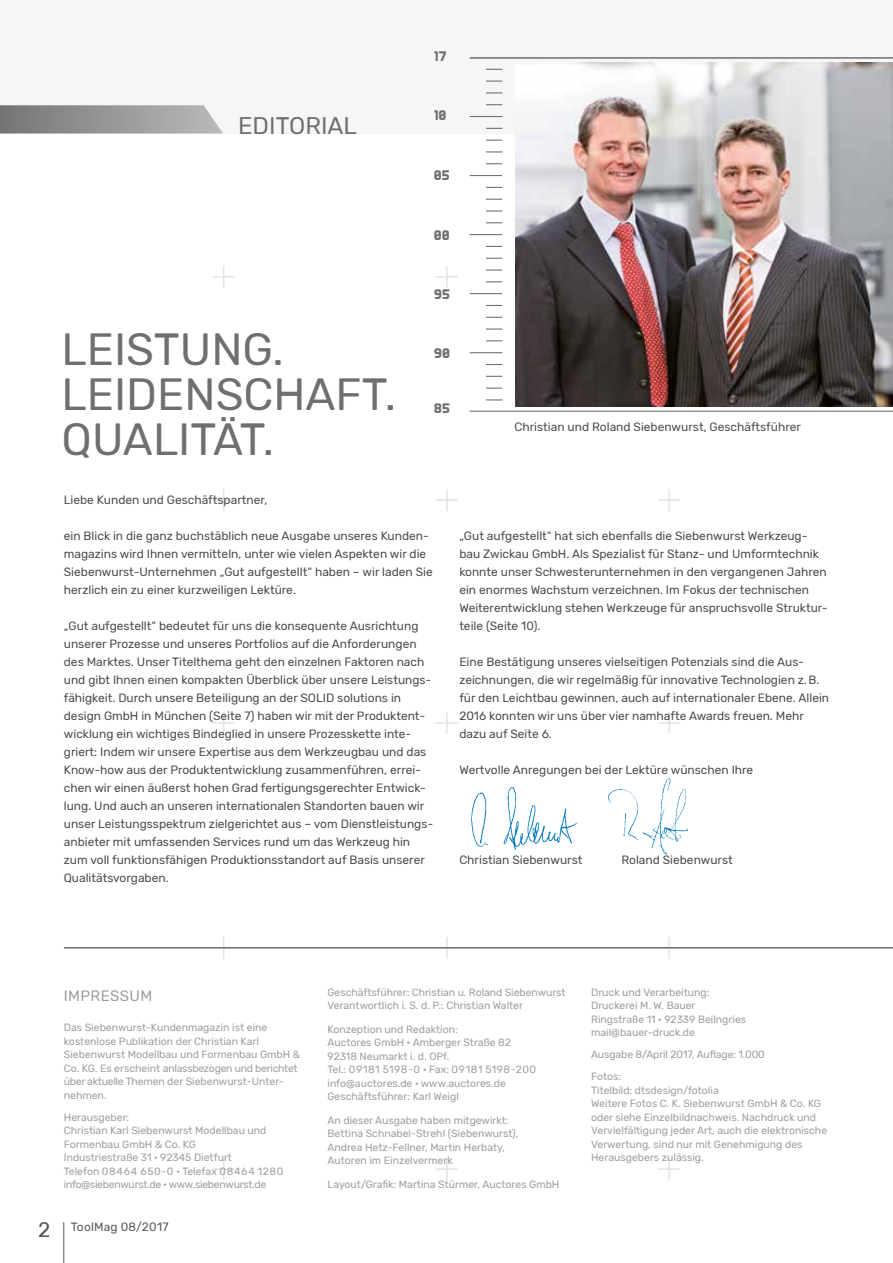
<style>
.page{position:relative;width:893px;height:1263px;background:#fff}
.page>*{position:absolute;margin:0;border:0;box-sizing:border-box;transform-origin:0 0}
.t1{font:45px "Rubik";color:#706f6f}
.t2{font:24px "Rubik";color:#706f6f}
.t3{font:21px "Rubik";color:#575756}
.t4{font:15px "Rubik";color:#9d9d9c}
.t5{font:700 14.1px "Aero Matics Display";color:#706f6f}
.t6{font:12px/18px "Rubik";color:#4a4a49}
.t7{font:12px "Rubik";letter-spacing:.015em;color:#575756}
.t8{font:10.5px/13.5px "Rubik";color:#9d9d9c}
</style>
<div class="page">
<svg style="left:223px;top:489px;width:1px;height:22px"></svg>
<hr style="left:213px;top:499px;width:22px;height:2px;background:#e3e3e2">
<svg style="left:223px;top:266px;width:1px;height:22px"></svg>
<hr style="left:213px;top:276px;width:22px;height:2px;background:#e3e3e2">
<hr style="left:446px;top:489px;width:2px;height:22px;background:#e3e3e2">
<hr style="left:436px;top:499px;width:22px;height:2px;background:#e3e3e2">
<hr style="left:446px;top:266px;width:2px;height:22px;background:#e3e3e2">
<hr style="left:436px;top:276px;width:22px;height:2px;background:#e3e3e2">
<hr style="left:446px;top:712px;width:2px;height:22px;background:#e3e3e2">
<hr style="left:436px;top:722px;width:22px;height:2px;background:#e3e3e2">
<hr style="left:668px;top:489px;width:2px;height:22px;background:#e3e3e2">
<hr style="left:658px;top:499px;width:22px;height:2px;background:#e3e3e2">
<hr style="left:668px;top:712px;width:2px;height:22px;background:#e3e3e2">
<hr style="left:658px;top:722px;width:22px;height:2px;background:#e3e3e2">
<svg style="left:213px;top:937px;width:22px;height:22px"></svg>
<svg style="left:223px;top:712px;width:1px;height:22px"></svg>
<hr style="left:213px;top:722px;width:22px;height:2px;background:#e3e3e2">
<svg style="left:223px;top:1158px;width:1px;height:22px"></svg>
<hr style="left:213px;top:1168px;width:22px;height:2px;background:#e3e3e2">
<hr style="left:446px;top:937px;width:2px;height:22px;background:#e3e3e2">
<hr style="left:446px;top:1158px;width:2px;height:22px;background:#e3e3e2">
<hr style="left:436px;top:1168px;width:22px;height:2px;background:#e3e3e2">
<hr style="left:668px;top:937px;width:2px;height:22px;background:#e3e3e2">
<hr style="left:668px;top:1158px;width:2px;height:22px;background:#e3e3e2">
<hr style="left:658px;top:1168px;width:22px;height:2px;background:#e3e3e2">
<div style="left:0;top:0;width:893px;height:134px;background:#f6f6f6"></div>
<hr style="left:64px;top:1222px;width:1px;height:41px;background:#575756">
<svg style="left:0;top:105px;width:223px;height:29px"></svg>
<img style="left:515px;top:63px;width:378px;height:343px">
<svg style="left:486px;top:69px;width:16px;height:1px"></svg>
<svg style="left:486px;top:187px;width:16px;height:1px"></svg>
<svg style="left:486px;top:305px;width:16px;height:1px"></svg>
<svg style="left:486px;top:81px;width:16px;height:1px"></svg>
<svg style="left:486px;top:199px;width:16px;height:1px"></svg>
<svg style="left:486px;top:317px;width:16px;height:1px"></svg>
<svg style="left:486px;top:92px;width:16px;height:1px"></svg>
<svg style="left:486px;top:210px;width:16px;height:2px"></svg>
<svg style="left:486px;top:329px;width:16px;height:1px"></svg>
<svg style="left:486px;top:104px;width:16px;height:1px"></svg>
<svg style="left:486px;top:222px;width:16px;height:1px"></svg>
<svg style="left:486px;top:340px;width:16px;height:1px"></svg>
<hr style="left:470px;top:116px;width:32px;height:1px;background:#706f6f">
<hr style="left:470px;top:234px;width:32px;height:1px;background:#706f6f">
<hr style="left:470px;top:352px;width:32px;height:1px;background:#706f6f">
<svg style="left:486px;top:128px;width:16px;height:1px"></svg>
<svg style="left:486px;top:246px;width:16px;height:1px"></svg>
<svg style="left:486px;top:364px;width:16px;height:1px"></svg>
<svg style="left:486px;top:140px;width:16px;height:1px"></svg>
<svg style="left:486px;top:258px;width:16px;height:1px"></svg>
<svg style="left:486px;top:376px;width:16px;height:1px"></svg>
<svg style="left:486px;top:151px;width:16px;height:1px"></svg>
<svg style="left:486px;top:269px;width:16px;height:2px"></svg>
<svg style="left:486px;top:388px;width:16px;height:1px"></svg>
<svg style="left:486px;top:163px;width:16px;height:1px"></svg>
<svg style="left:486px;top:281px;width:16px;height:1px"></svg>
<svg style="left:486px;top:399px;width:16px;height:1px"></svg>
<hr style="left:470px;top:175px;width:32px;height:1px;background:#706f6f">
<hr style="left:470px;top:293px;width:32px;height:1px;background:#706f6f">
<hr style="left:470px;top:57px;width:423px;height:2px;background:#706f6f">
<hr style="left:470px;top:411px;width:423px;height:1px;background:#706f6f">
<hr style="left:64px;top:947px;width:829px;height:1px;background:#706f6f">
<img style="left:471px;top:787px;width:107px;height:63px">
<img style="left:608px;top:778px;width:80px;height:77px">
<h2 class="t2" style="left:238px;top:112px;width:120px">Editorial</h2>
<p class="t5" style="left:434px;top:48px;width:15px">17</p>
<p class="t5" style="left:434px;top:107px;width:14px">10</p>
<p class="t5" style="left:434px;top:167px;width:17px">05</p>
<p class="t5" style="left:434px;top:227px;width:17px">00</p>
<p class="t5" style="left:434px;top:286px;width:18px">95</p>
<h1 class="t1" style="left:62px;top:323px;width:149px">Leistung</h1>
<p class="t5" style="left:434px;top:344px;width:18px">90</p>
<h1 class="t1" style="left:272px;top:323px;width:13px">.</h1>
<h1 class="t1" style="left:62px;top:368px;width:126px">Leidenscha</h1>
<h1 class="t1" style="left:336px;top:368px;width:62px">ft.</h1>
<h1 class="t1" style="left:62px;top:413px;width:214px">Qualität.</h1>
<p class="t6" style="left:514px;top:418px;width:288px">Christian und Roland Siebenwurst, Geschäftsführer</p>
<p class="t5" style="left:434px;top:400px;width:18px">85</p>
<p class="t6" style="left:64px;top:491px;width:205px">Liebe Kunden und Geschäftspartner,</p>
<p class="t6" style="left:64px;top:527px;width:370px">ein Blick in die ganz buchstäblich neue Ausgabe unseres Kunden&shy;magazins wird I hnen vermitteln, unter wie vielen Aspekten wir die Siebenwurst-Unternehmen „Gut aufgestellt“ haben – wir laden Sie herzlich ein zu einer kurzweiligen Lektüre.</p>
<p class="t6" style="left:64px;top:617px;width:369px">„Gut aufgestellt“ bedeutet für uns die konsequente Ausrichtung unserer Prozesse und unseres Portfolios auf die Anforderungen des Marktes. Unser Titelthema geht den einzelnen Faktoren nach und gibt I hnen einen kompakten Überblick über unsere Leistungs&shy;fähigkeit. Durch unsere Beteiligung an der SOLID</p>
<p class="t6" style="left:64px;top:689px;width:371px;text-indent:273px">solutions in design GmbH in München (Seite 7) haben wir mit der Produktent&shy;wicklung ein wichtiges Bindeglied in unsere Prozesskette inte&shy;griert: I ndem wir unsere Expertise aus dem Werkzeugbau und das Know-how aus der Produktentwicklung zusammenführen, errei&shy;chen wir einen äußerst hohen Grad fertigungsgerechter Entwick&shy;lung. Und auch an unseren internationalen Standorten bauen wir unser Leistungsspektrum zielgerichtet aus – vom Dienstleistungs&shy;anbieter mit umfassenden Services rund um das Werkzeug hin zum voll funktionsfähigen Produktionsstandort auf Basis unserer Qualitätsvorgaben.</p>
<p class="t6" style="left:459px;top:527px;width:370px">„Gut aufgestellt“ hat sich ebenfalls die Siebenwurst Werkzeug&shy;bau Zwickau GmbH. Als Spezialist für Stanz- und Umformtechnik konnte unser Schwesterunternehmen in den vergangenen Jahren ein enormes Wachstum verzeichnen. I m Fokus der technischen Weiterentwicklung stehen Werkzeuge für anspruchsvolle Struktur&shy;teile (Seite 10).</p>
<p class="t6" style="left:459px;top:653px;width:371px">Eine Bestätigung unseres vielseitigen Potenzials sind die Aus&shy;zeichnungen, die wir regelmäßig für innovative Technologien z.B. für den Leichtbau gewinnen, auch auf internationaler Ebene. Allein 2016 konnten wir uns über vier namhafte Awards freuen. Mehr dazu auf Seite 6.</p>
<p class="t6" style="left:459px;top:761px;width:295px">Wertvolle Anregungen bei der Lektüre wünschen I hre</p>
<p class="t6" style="left:459px;top:851px;width:148px">Christian Siebenwurst R</p>
<p class="t6" style="left:629px;top:851px;width:105px">oland Siebenwurst</p>
<h3 class="t3" style="left:38px;top:1218px;width:14px">2</h3>
<p class="t4" style="left:64px;top:987px;width:48px">Impressum</p>
<p class="t8" style="left:64px;top:1021px;width:238px">Das Siebenwurst-Kundenmagazin ist eine kostenlose Publikation der Christian Karl Siebenwurst Modellbau und Formenbau GmbH &amp; Co. KG. Es erscheint anlassbezogen und berichtet über aktuelle Themen der Siebenwurst-Unter&shy;nehmen.</p>
<p class="t8" style="left:64px;top:1110px;width:221px">Herausgeber:<br>Christian Karl Siebenwurst Modellbau und Formenbau GmbH &amp; Co. KG<br>I ndustriestraße 31 · 92345 Dietfurt<br>Telefon 08464 650-0 · Telefax 08464 1280 info@siebenwurst.de · www.siebenwurst.de</p>
<p class="t7" style="left:71px;top:1220px;width:99px">ToolMag 08/2017</p>
<p class="t8" style="left:327px;top:985px;width:240px">Geschäftsführer: Christian u. Roland Siebenwurst<br>Verantwortlich i. S. d. P.: Christian Walter</p>
<p class="t8" style="left:327px;top:1022px;width:210px">Konzeption und Redaktion:<br>Auctores GmbH · Amberger Straße 82<br>92318 Neumarkt i. d. OPf.<br>Tel.: 09181 5198-0 · Fax: 09181 5198-200 info@auctores.de · www.auctores.de<br>Geschäftsführer: Karl Weigl</p>
<p class="t8" style="left:327px;top:1113px;width:192px">An dieser Ausgabe haben mitgewirkt:<br>Bettina Schnabel-Strehl (Siebenwurst), Andrea Hetz-Fellner, Martin Herbaty, Autoren im Einzelvermerk</p>
<p class="t8" style="left:327px;top:1178px;width:233px">Layout/Grafik: Martina Stürmer, Auctores GmbH</p>
<p class="t8" style="left:591px;top:985px;width:157px">Druck und Verarbeitung:<br>Druckerei M. W. Bauer<br>Ringstraße 11 · 92339 Beilngries mail@bauer-druck.de</p>
<p class="t8" style="left:591px;top:1044px;width:175px;line-height:22px">Ausgabe 8/April 2017, Auflage: 1.000<br>Fotos:</p>
<p class="t8" style="left:591px;top:1083px;width:238px">Titelbild: dtsdesign/fotolia<br>Weitere Fotos C. K. Siebenwurst GmbH &amp; Co. KG oder siehe Einzelbildnachweis. Nachdruck und Vervielfältigung jeder Art, auch die elektronische Verwertung, sind nur mit Genehmigung des Herausgebers zulässig.</p>
</div>
